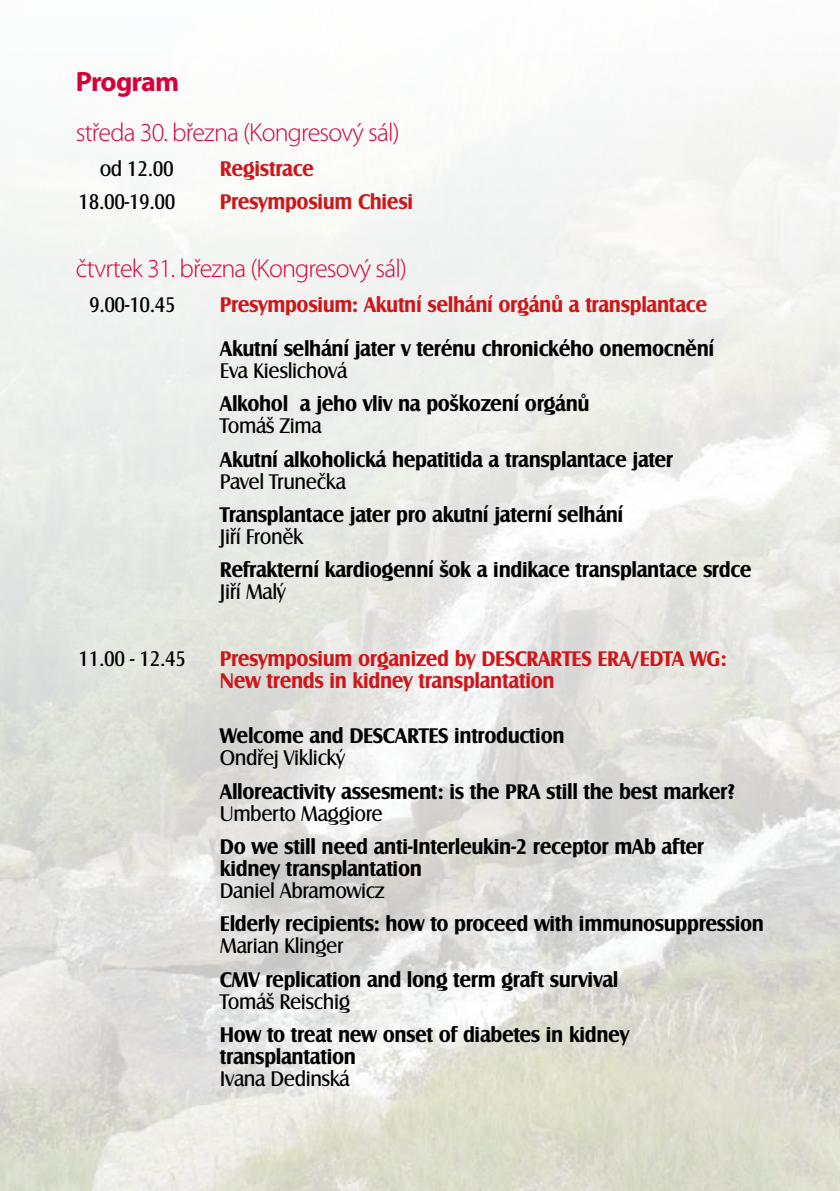
<style>
.page{position:relative;width:840px;height:1191px;background:#fff}
.page>*{position:absolute;margin:0;border:0;box-sizing:border-box;transform-origin:0 0}
.t1{font:700 28px "Myriad Pro";letter-spacing:-.035em;color:#d60139}
.t2{font:300 26px "Myriad Pro";letter-spacing:-.03em;color:#d60139}
.t3{font:700 22px/22px "Castle TCE";letter-spacing:-.02em;color:#000;scale:.95 1}
.t4{font:22px "Castle TCE Boo";letter-spacing:-.02em;color:#000;scale:.95 1}
.t5{font:700 22px/22px "Castle TCE";letter-spacing:-.02em;color:#cd171a;scale:.95 1}
</style>
<div class="page">
<p class="t1" style="left:76px;top:63px;width:105px">Program</p>
<p class="t2" style="left:76px;top:116px;width:325px">středa 30. března (Kongresový sál)</p>
<p class="t4" style="left:100px;top:156px;width:79px">od 12.00</p>
<p class="t5" style="left:220px;top:157px;width:100px">Registrace</p>
<p class="t4" style="left:79px;top:189px;width:103px">18.00-19.00</p>
<p class="t5" style="left:220px;top:191px;width:205px">Presymposium Chiesi</p>
<p class="t2" style="left:76px;top:252px;width:333px">čtvrtek 31. března (Kongresový sál)</p>
<p class="t4" style="left:89px;top:292px;width:93px">9.00-10.45</p>
<p class="t5" style="left:220px;top:293px;width:514px">Presymposium: Akutní selhání orgánů a transplantace</p>
<p class="t3" style="left:220px;top:337px;width:521px">Akutní selhání jater v terénu chronického onemocnění</p>
<p class="t4" style="left:220px;top:358px;width:136px">Eva Kieslichová</p>
<p class="t3" style="left:220px;top:393px;width:390px">Alkohol a jeho vliv na poškození orgánů</p>
<p class="t4" style="left:220px;top:413px;width:109px">Tomáš Zima</p>
<p class="t3" style="left:220px;top:448px;width:478px">Akutní alkoholická hepatitida a transplantace jater</p>
<p class="t4" style="left:220px;top:468px;width:134px">Pavel Trunečka</p>
<p class="t3" style="left:220px;top:503px;width:426px">Transplantace jater pro akutní jaterní selhání</p>
<p class="t4" style="left:220px;top:524px;width:89px">Jiří Froněk</p>
<p class="t3" style="left:220px;top:559px;width:561px">Refrakterní kardiogenní šok a indikace transplantace srdce</p>
<p class="t4" style="left:220px;top:579px;width:71px">Jiří Malý</p>
<p class="t4" style="left:79px;top:646px;width:114px">11.00 - 12.45</p>
<p class="t5" style="left:220px;top:647px;width:535px">Presymposium organized by DESCRARTES ERA/EDTA WG:<br>New trends in kidney transplantation</p>
<p class="t3" style="left:220px;top:725px;width:364px">Welcome and DESCARTES introduction</p>
<p class="t4" style="left:220px;top:745px;width:133px">Ondřej Viklický</p>
<p class="t3" style="left:220px;top:780px;width:543px">Alloreactivity assesment: is the PRA still the best marker?</p>
<p class="t4" style="left:220px;top:800px;width:173px">Umberto Maggiore</p>
<p class="t3" style="left:220px;top:835px;width:511px">Do we still need anti-Interleukin-2 receptor mAb after kidney transplantation</p>
<p class="t4" style="left:220px;top:878px;width:175px">Daniel Abramowicz</p>
<p class="t3" style="left:220px;top:913px;width:574px">Elderly recipients: how to proceed with immunosuppression</p>
<p class="t4" style="left:220px;top:933px;width:132px">Marian Klinger</p>
<p class="t3" style="left:220px;top:968px;width:421px">CMV replication and long term graft survival</p>
<p class="t4" style="left:220px;top:988px;width:139px">Tomáš Reischig</p>
<p class="t3" style="left:220px;top:1023px;width:432px">How to treat new onset of diabetes in kidney transplantation</p>
<p class="t4" style="left:220px;top:1066px;width:138px">Ivana Dedinská</p>
</div>
